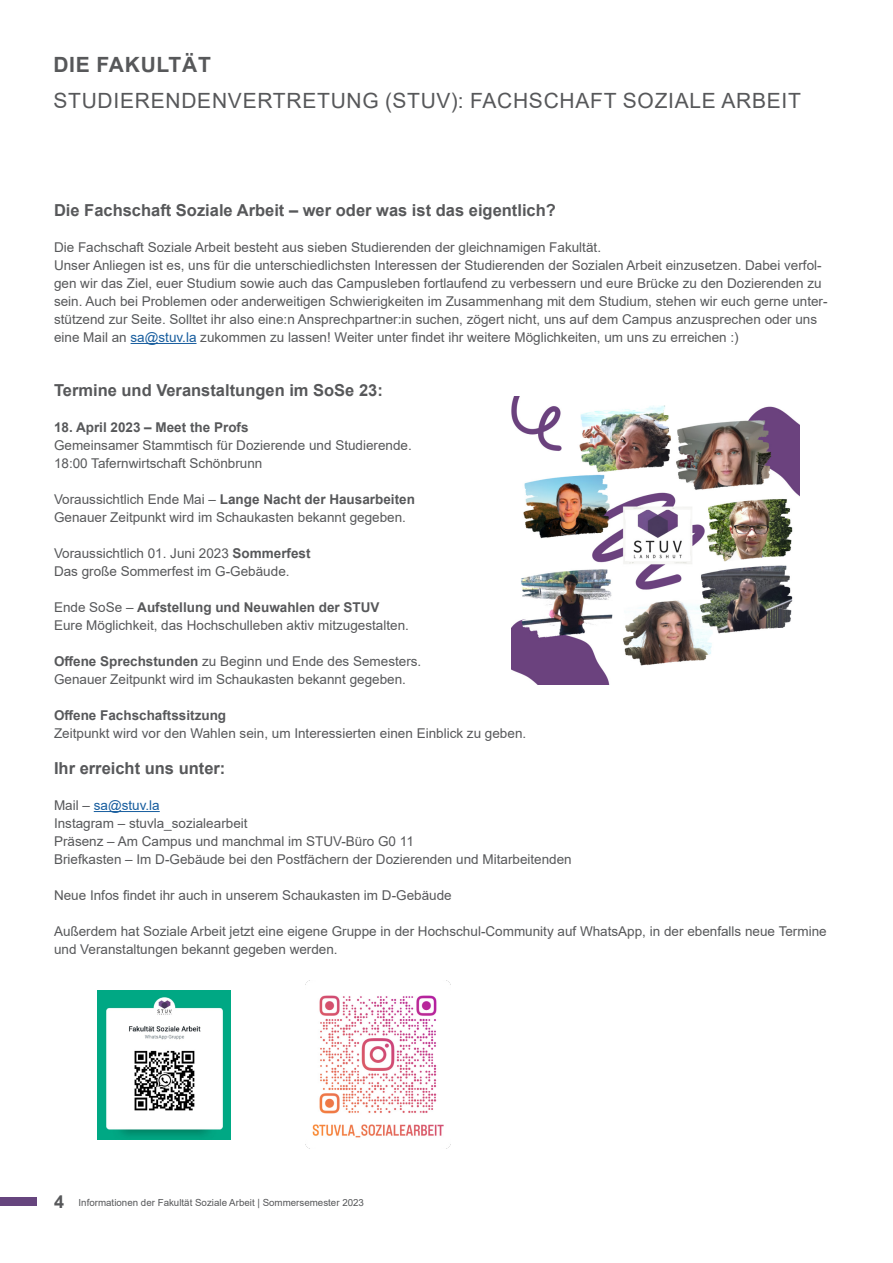
<style>
.page{position:relative;width:893px;height:1263px;background:#fff}
.page>*{position:absolute;margin:0;border:0;box-sizing:border-box;transform-origin:0 0}
.Fließtext{font:21px "Arial";letter-spacing:.035em;color:#57585a}
.Fließtext-2{font:700 21px "Arial";letter-spacing:.035em;color:#57585a}
.t1{font:700 18px "Arial";color:#57585a}
.Aufzählung{font:700 16.5px "Arial";color:#57585a}
.Aufzählung-2{font:13.5px/18px "Arial";color:#57585a}
.Aufzählung-3{font:700 13.5px "Arial";color:#57585a}
.Aufzählung-4{font:13.5px "Arial";color:#175d9e}
.t2{font:9.75px "Arial";color:#57585a}
.s1{color:#175d9e}
.s2{font-weight:400}
.s3{font-weight:700}
.s4{color:#57585a}
</style>
<div class="page">
<div style="left:0;top:1197px;width:37px;height:9px;background:#66457e"></div>
<hr style="left:131px;top:343px;width:66px;height:1px;background:#175d9e">
<hr style="left:94px;top:811px;width:66px;height:1px;background:#175d9e">
<img style="left:512px;top:396px;width:288px;height:288px">
<img style="left:98px;top:990px;width:132px;height:150px">
<img style="left:305px;top:980px;width:146px;height:168px">
<p class="Fließtext-2" style="left:53px;top:50px;width:159px">DIE FAKULTÄT</p>
<p class="Fließtext" style="left:53px;top:86px;width:749px">STUDIERENDENVERTRETUNG (STUV): FACHSCHAFT SOZIALE ARBEIT</p>
<p class="Aufzählung" style="left:54px;top:199px;width:503px">Die Fachschaft Soziale Arbeit – wer oder was ist das eigentlich?</p>
<p class="Aufzählung-2" style="left:54px;top:238px;width:549px">Die Fachschaft Soziale Arbeit besteht aus sieben Studierenden der gleichnamigen Fakultät.</p>
<p class="Aufzählung-2" style="left:54px;top:256px;width:775px">Unser Anliegen ist es, uns für die unterschiedlichsten Interessen der Studierenden der Sozialen Arbeit einzusetzen. Dabei verfol&shy;gen wir das Ziel, euer Studium sowie auch das Campusleben fortlaufend zu verbessern und eure Brücke zu den Dozierenden zu sein. Auch bei Problemen oder anderweitigen Schwierigkeiten im Zusammenhang mit dem Studium, stehen wir euch gerne unter&shy;stützend zur Seite. Solltet ihr also eine:n Ansprechpartner:in suchen, zögert nicht, uns auf dem Campus anzusprechen oder uns eine Mail an <span class="s1">sa@stuv.la</span> zukommen zu lassen! Weiter unter findet ihr weitere Möglichkeiten, um uns zu erreichen :)</p>
<p class="Aufzählung" style="left:54px;top:379px;width:330px">Termine und Veranstaltungen im SoSe 23:</p>
<p class="Aufzählung-3" style="left:54px;top:418px;width:196px">18. April 2023 – Meet the Profs</p>
<p class="Aufzählung-2" style="left:54px;top:436px;width:359px">Gemeinsamer Stammtisch für Dozierende und Studierende.</p>
<p class="Aufzählung-2" style="left:54px;top:454px;width:210px">18:00 Tafernwirtschaft Schönbrunn</p>
<p class="Aufzählung-3" style="left:54px;top:490px;width:362px"><span class="s2">Voraussichtlich Ende Mai –</span> Lange Nacht der Hausarbeiten</p>
<p class="Aufzählung-2" style="left:54px;top:508px;width:353px">Genauer Zeitpunkt wird im Schaukasten bekannt gegeben.</p>
<p class="Aufzählung-2" style="left:54px;top:544px;width:258px">Voraussichtlich 01. Juni 2023 <span class="s3">Sommerfest</span></p>
<p class="Aufzählung-2" style="left:54px;top:562px;width:237px">Das große Sommerfest im G-Gebäude.</p>
<p class="Aufzählung-3" style="left:54px;top:598px;width:327px"><span class="s2">Ende SoSe –</span> Aufstellung und Neuwahlen der STUV</p>
<p class="Aufzählung-2" style="left:54px;top:616px;width:356px">Eure Möglichkeit, das Hochschulleben aktiv mitzugestalten.</p>
<p class="Aufzählung-2" style="left:54px;top:652px;width:369px"><span class="s3">Offene Sprechstunden</span> zu Beginn und Ende des Semesters.</p>
<p class="Aufzählung-2" style="left:54px;top:670px;width:353px">Genauer Zeitpunkt wird im Schaukasten bekannt gegeben.</p>
<p class="Aufzählung-3" style="left:54px;top:706px;width:174px">Offene Fachschaftssitzung</p>
<p class="Aufzählung-2" style="left:54px;top:724px;width:474px">Zeitpunkt wird vor den Wahlen sein, um Interessierten einen Einblick zu geben.</p>
<p class="Aufzählung" style="left:54px;top:757px;width:173px">Ihr erreicht uns unter:</p>
<p class="Aufzählung-4" style="left:54px;top:796px;width:107px"><span class="s4">Mail –</span> sa@stuv.la</p>
<p class="Aufzählung-2" style="left:54px;top:814px;width:195px">Instagram – stuvla_sozialearbeit</p>
<p class="Aufzählung-2" style="left:54px;top:832px;width:361px">Präsenz – Am Campus und manchmal im STUV-Büro G0 11</p>
<p class="Aufzählung-2" style="left:54px;top:850px;width:519px">Briefkasten – Im D-Gebäude bei den Postfächern der Dozierenden und Mitarbeitenden</p>
<p class="Aufzählung-2" style="left:54px;top:886px;width:399px">Neue Infos findet ihr auch in unserem Schaukasten im D-Gebäude</p>
<p class="Aufzählung-2" style="left:54px;top:922px;width:774px">Außerdem hat Soziale Arbeit jetzt eine eigene Gruppe in der Hochschul-Community auf WhatsApp, in der ebenfalls neue Termine und Veranstaltungen bekannt gegeben werden.</p>
<h2 class="t1" style="left:54px;top:1188px;width:12px">4</h2>
<p class="t2" style="left:79px;top:1196px;width:287px">Informationen der Fakultät Soziale Arbeit | Sommersemester 2023</p>
</div>
